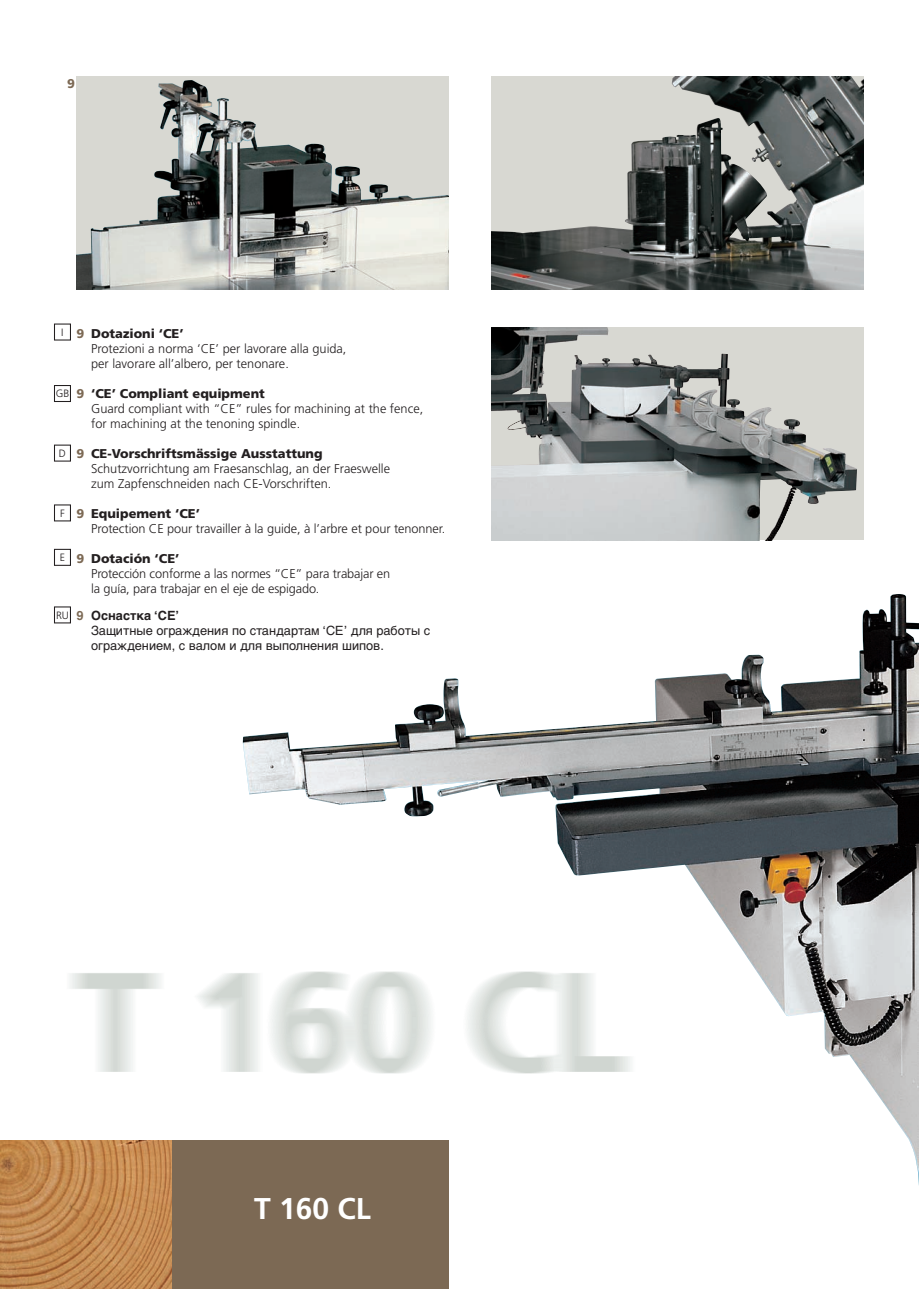
<style>
.page{position:relative;width:919px;height:1289px;background:#fff}
.page>*{position:absolute;margin:0;border:0;box-sizing:border-box;transform-origin:0 0}
.t1{font:700 30px "Frutiger";color:#fff}
.t2{font:300 12.75px/15px "Frutiger";color:#231f20}
.t3{font:12.75px/15.3px "Helvetica Cyr Upright";color:#231f20}
.t4{font:700 12.75px "Helvetica Cyr";color:#231f20}
.t5{font:900 12.75px "Frutiger";color:#7c6954}
.t6{font:300 10.65px "Frutiger";color:#231f20}
.s1{font-weight:900;color:#7c6954}
.s2{font-weight:900}
.s3{color:#7c6954}
</style>
<div class="page">
<img style="left:243px;top:594px;width:675px;height:578px">
<img style="left:70px;top:961px;width:584px;height:124px">
<img style="left:0;top:1140px;width:172px;height:148px">
<div style="left:172px;top:1140px;width:277px;height:148px;background:#7c6954"></div>
<div style="left:54px;top:385px;width:17px;height:17px;border:1px solid #231f20"></div>
<div style="left:54px;top:444px;width:17px;height:17px;border:1px solid #231f20"></div>
<div style="left:54px;top:504px;width:17px;height:17px;border:1px solid #231f20"></div>
<div style="left:54px;top:549px;width:17px;height:17px;border:1px solid #231f20"></div>
<div style="left:54px;top:606px;width:17px;height:17px;border:1px solid #231f20"></div>
<div style="left:54px;top:323px;width:17px;height:17px;border:1px solid #231f20"></div>
<div style="left:77px;top:77px;width:372px;height:212px;background:#d8d8d2"></div>
<img style="left:150px;top:125px;width:299px;height:164px">
<svg style="left:491px;top:233px;width:372px;height:56px;background:#565957"></svg>
<img style="left:491px;top:77px;width:372px;height:156px">
<svg style="left:491px;top:327px;width:372px;height:213px;background:#acaead"></svg>
<img style="left:491px;top:327px;width:50px;height:137px">
<p class="t5" style="left:67px;top:78px;width:9px">9</p>
<p class="t6" style="left:61px;top:328px;width:4px">I</p>
<p class="t6" style="left:56px;top:389px;width:15px">GB</p>
<p class="t6" style="left:59px;top:449px;width:9px">D</p>
<p class="t6" style="left:60px;top:508px;width:6px">F</p>
<p class="t6" style="left:60px;top:553px;width:7px">E</p>
<p class="t6" style="left:56px;top:610px;width:14px">RU</p>
<p class="t2" style="left:91px;top:327px;width:257px;text-indent:-15px"><span class="s1">9</span> <span class="s2">Dotazioni ‘CE’<br></span>Protezioni a norma ‘CE’ per lavorare alla guida, per lavorare all’albero, per tenonare.</p>
<p class="t2" style="left:91px;top:387px;width:333px;text-indent:-15px"><span class="s1">9</span> <span class="s2">‘CE’ Compliant equipment<br></span>Guard compliant with “CE” rules for machining at the fence, for machining at the tenoning spindle.</p>
<p class="t2" style="left:91px;top:447px;width:300px;text-indent:-15px"><span class="s1">9</span> <span class="s2">CE-Vorschriftsmässige Ausstattung<br></span>Schutzvorrichtung am Fraesanschlag, an der Fraeswelle zum Zapfenschneiden nach CE-Vorschriften.</p>
<p class="t2" style="left:91px;top:507px;width:356px;text-indent:-15px"><span class="s1">9</span> <span class="s2">Equipement ‘CE’<br></span>Protection CE pour travailler à la guide, à l’arbre et pour tenonner.</p>
<p class="t2" style="left:91px;top:552px;width:300px;text-indent:-15px"><span class="s1">9</span> <span class="s2">Dotación ‘CE’<br></span>Protección conforme a las normes “CE” para trabajar en la guía, para trabajar en el eje de espigado.</p>
<p class="t4" style="left:77px;top:610px;width:104px"><span class="s3">9</span> Оснастка ‘CE’</p>
<p class="t3" style="left:91px;top:624px;width:340px">Защитные ограждения по стандартам ‘CE’ для работы с ограждением, с валом и для выполнения шипов.</p>
<h1 class="t1" style="left:254px;top:1196px;width:118px">T 160 CL</h1>
</div>
